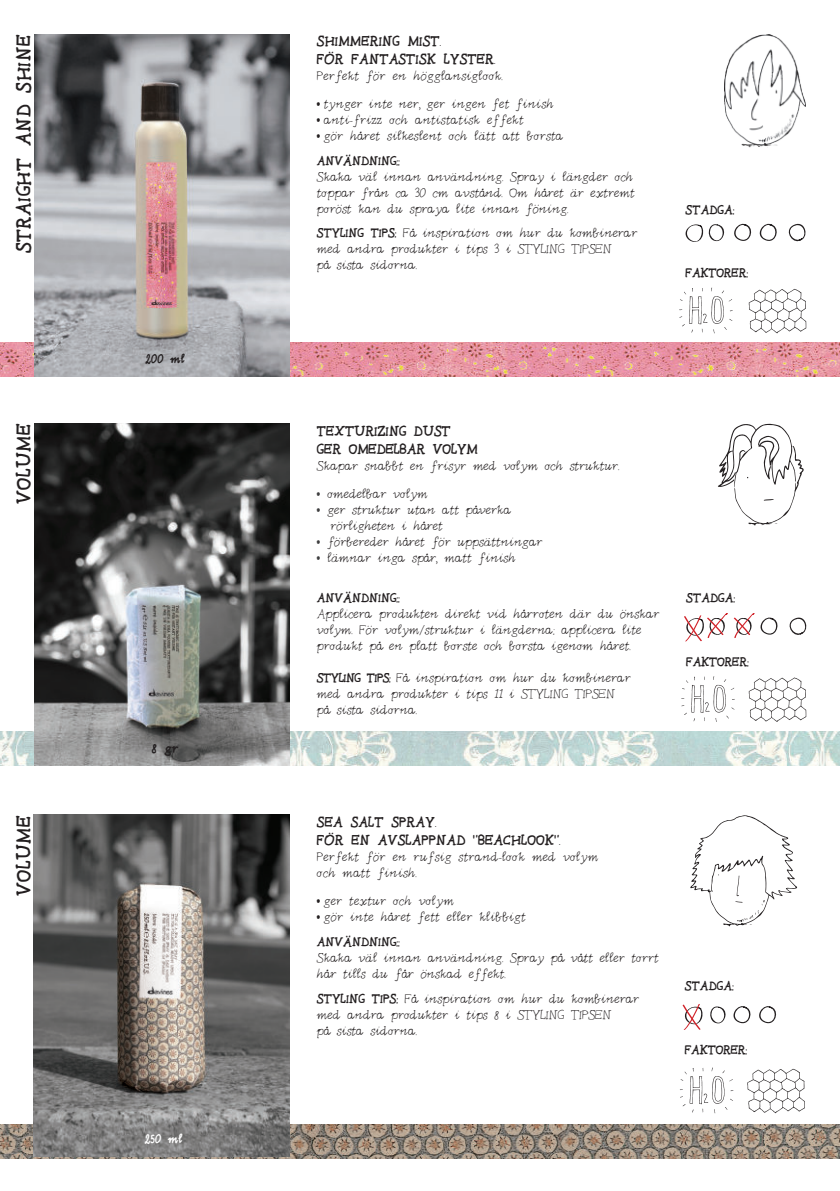
<style>
.page{position:relative;width:840px;height:1191px;background:#fff}
.page>*{position:absolute;margin:0;border:0;box-sizing:border-box;transform-origin:0 0}
.t1{font:800 25.2px "VITTORIA";letter-spacing:.025em;color:#231f20}
.t2{font:800 18px/18px "VITTORIA";letter-spacing:.01em;color:#231f20}
.t3{font:800 17.8px "VITTORIA";color:#231f20}
.t4{font:16px/16px "VITTORIA";color:#231f20}
.t5{font:800 16px "VITTORIA";color:#231f20}
.t6{font:800 16px "VITTORIA";color:#fff}
.s1{font-weight:800}
.s2{color:#3e3e3f}
.s3{font-weight:800;font-size:16.4px}
</style>
<div class="page">
<img style="left:0;top:732px;width:839px;height:33px">
<img style="left:34px;top:423px;width:255px;height:342px">
<svg style="left:684px;top:613px;width:122px;height:28px"></svg>
<svg style="left:733px;top:617px;width:17px;height:18px"></svg>
<svg style="left:718px;top:423px;width:85px;height:102px"></svg>
<svg style="left:681px;top:676px;width:53px;height:46px"></svg>
<svg style="left:748px;top:677px;width:57px;height:45px"></svg>
<img style="left:0;top:1124px;width:839px;height:34px">
<img style="left:34px;top:814px;width:255px;height:342px">
<svg style="left:733px;top:1006px;width:44px;height:18px"></svg>
<svg style="left:700px;top:1006px;width:25px;height:24px"></svg>
<svg style="left:682px;top:1004px;width:18px;height:26px"></svg>
<svg style="left:690px;top:815px;width:107px;height:111px"></svg>
<svg style="left:680px;top:1067px;width:53px;height:46px"></svg>
<svg style="left:747px;top:1068px;width:57px;height:45px"></svg>
<img style="left:0;top:343px;width:839px;height:34px">
<img style="left:34px;top:34px;width:255px;height:343px">
<img style="left:724px;top:35px;width:80px;height:112px">
<svg style="left:685px;top:224px;width:39px;height:18px"></svg>
<svg style="left:734px;top:223px;width:71px;height:19px"></svg>
<svg style="left:679px;top:288px;width:53px;height:45px"></svg>
<svg style="left:748px;top:289px;width:57px;height:44px"></svg>
<h1 class="t1" style="left:10px;top:253px;width:220px;rotate:-90deg">STRAIGHT AND SHINE</h1>
<p class="t2" style="left:317px;top:33px;width:180px">SHIMMERING MIST.<br>FÖR FANTASTISK LYSTER.</p>
<p class="t4" style="left:317px;top:69px;width:187px">Perfekt för en högglansiglook.</p>
<p class="t4" style="left:317px;top:97px;width:238px">• tynger inte ner, ger ingen fet finish</p>
<p class="t4" style="left:317px;top:113px;width:208px">• anti-frizz och antistatisk effekt</p>
<p class="t4" style="left:317px;top:129px;width:248px">• gör håret silkeslent och lätt att borsta</p>
<p class="t5" style="left:317px;top:152px;width:84px">ANVÄNDNING::</p>
<p class="t4" style="left:317px;top:169px;width:319px;text-align:justify">Skaka väl innan användning. Spray i längder och toppar från ca 30 cm avstånd. Om håret är extremt poröst kan du spraya lite innan föning.</p>
<p class="t4" style="left:317px;top:226px;width:322px"><span class="s1">STYLING TIPS:</span> Få inspiration om hur du kombinerar med andra produkter i tips 3 i STYLING TIPSEN<br>på sista sidorna.</p>
<p class="t5" style="left:685px;top:201px;width:50px">STADGA:</p>
<p class="t5" style="left:685px;top:264px;width:64px">FAKTORER:</p>
<p class="t5" style="left:145px;top:350px;width:41px">200 ml</p>
<h1 class="t1" style="left:10px;top:504px;width:82px;rotate:-90deg">VOLUME</h1>
<p class="t2" style="left:317px;top:422px;width:162px">TEXTURIZING DUST<br>GER OMEDELBAR VOLYM</p>
<p class="t4" style="left:317px;top:458px;width:303px">Skapar snabbt en frisyr med volym och struktur.</p>
<p class="t4" style="left:317px;top:486px;width:112px"><span class="s2">•</span> omedelbar volym</p>
<p class="t4" style="left:330px;top:502px;width:182px;text-indent:-13px"><span class="s2">•</span> ger struktur utan att påverka rörligheten i håret</p>
<p class="t4" style="left:317px;top:534px;width:227px"><span class="s2">•</span> förbereder håret för uppsättningar</p>
<p class="t4" style="left:317px;top:550px;width:200px"><span class="s2">•</span> lämnar inga spår, matt finish</p>
<p class="t5" style="left:317px;top:589px;width:84px">ANVÄNDNING::</p>
<p class="t4" style="left:317px;top:607px;width:344px">Applicera produkten direkt vid hårroten där du önskar volym. För volym/struktur i längderna: applicera lite produkt på en platt borste och borsta igenom håret.</p>
<p class="t4" style="left:317px;top:671px;width:315px"><span class="s1">STYLING TIPS:</span> Få inspiration om hur du kombinerar med andra produkter i tips 11 i STYLING TIPSEN på sista sidorna.</p>
<h1 class="t1" style="left:10px;top:896px;width:82px;rotate:-90deg">VOLUME</h1>
<p class="t3" style="left:152px;top:738px;width:28px">8 gr</p>
<p class="t2" style="left:317px;top:813px;width:245px">SEA SALT SPRAY.<br>FÖR EN AVSLAPPNAD “BEACHLOOK“.</p>
<p class="t4" style="left:317px;top:849px;width:283px">Perfekt för en rufsig strand-look med volym och matt finish.</p>
<p class="t4" style="left:317px;top:893px;width:138px">• ger textur och volym</p>
<p class="t4" style="left:317px;top:909px;width:210px">• gör inte håret fett eller klibbigt</p>
<p class="t5" style="left:317px;top:932px;width:84px">ANVÄNDNING::</p>
<p class="t4" style="left:317px;top:949px;width:343px">Skaka väl innan användning. Spray på vått eller torrt hår tills du får önskad effekt.</p>
<p class="t4" style="left:317px;top:991px;width:323px"><span class="s3">STYLING TIPS:</span> Få inspiration om hur du kombinerar med andra produkter i tips 8 i STYLING TIPSEN<br>på sista sidorna.</p>
<p class="t5" style="left:685px;top:589px;width:50px">STADGA:</p>
<p class="t5" style="left:685px;top:653px;width:64px">FAKTORER:</p>
<p class="t5" style="left:684px;top:977px;width:50px">STADGA:</p>
<p class="t5" style="left:684px;top:1041px;width:64px">FAKTORER:</p>
<p class="t6" style="left:145px;top:1130px;width:39px">250 ml</p>
</div>
